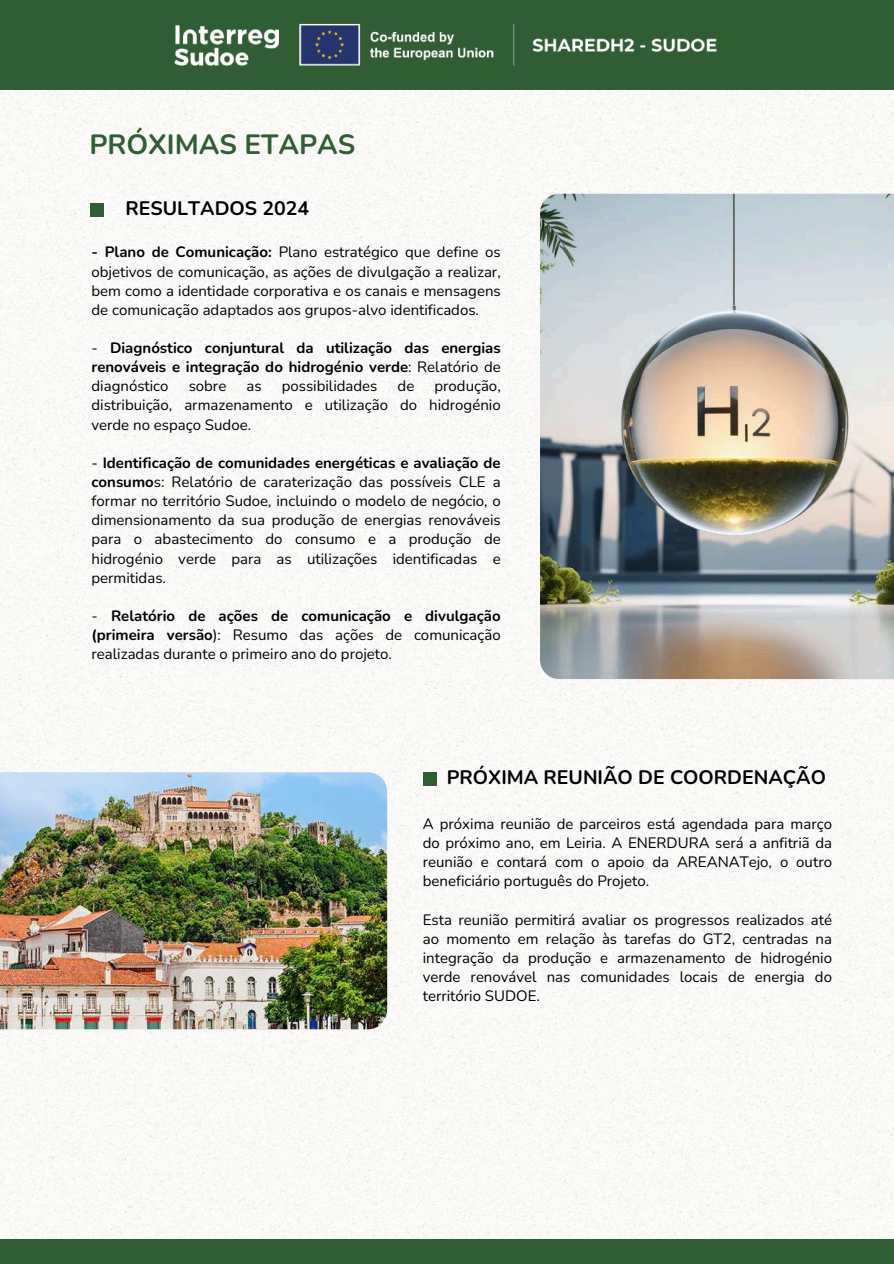
<style>
.page{position:relative;width:894px;height:1264px;background:#fff}
.page>*{position:absolute;margin:0;border:0;box-sizing:border-box;transform-origin:0 0}
.t1{font:700 27.75px "Nunito";color:#315d34}
.t2{font:700 19.5px "Nunito";color:#000}
.t3{font:15px/19.2px "Nunito";color:#000;text-align:justify}
.t4{font:700 15px/19.2px "Nunito";color:#000;text-align:justify}
.s1{font-weight:700}
.s2{font-weight:400}
</style>
<div class="page">
<img style="left:0;top:89px;width:893px;height:1149px">
<div style="left:0;top:0;width:893px;height:89px;background:#315d34"></div>
<div style="left:0;top:1238px;width:893px;height:25px;background:#315d34"></div>
<img style="left:174px;top:23px;width:543px;height:43px">
<img style="left:540px;top:194px;width:353px;height:485px">
<div style="left:90px;top:204px;width:14px;height:13px;background:#315d34"></div>
<div style="left:422px;top:772px;width:14px;height:13px;background:#315d34"></div>
<img style="left:0;top:772px;width:387px;height:257px">
<h1 class="t1" style="left:89px;top:126px;width:267px">PRÓXIMAS ETAPAS</h1>
<h2 class="t2" style="left:125px;top:195px;width:185px">RESULTADOS 2024</h2>
<p class="t3" style="left:91px;top:243px;width:410px"><span class="s1">- Plano de Comunicação:</span> Plano estratégico que define os objetivos de comunicação, as ações de divulgação a realizar, bem como a identidade corporativa e os canais e mensagens de comunicação adaptados aos grupos-alvo identificados.</p>
<p class="t4" style="left:91px;top:338px;width:410px"><span class="s2">-</span> Diagnóstico conjuntural da utilização das energias renováveis e integração do hidrogénio verde<span class="s2">: Relatório de diagnóstico</span></p>
<p class="t3" style="left:91px;top:377px;width:410px;text-indent:343px">produção, distribuição, armazenamento e utilização do hidrogénio verde no espaço Sudoe.</p>
<p class="t3" style="left:91px;top:453px;width:410px">- <span class="s1">Identificação de comunidades energéticas e avaliação de consumo</span>s: Relatório de caraterização das possíveis CLE a formar no território Sudoe, incluindo o modelo de negócio, o dimensionamento da sua produção de energias renováveis para o abastecimento do consumo e a produção de hidrogénio verde para as utilizações identificadas e permitidas.</p>
<p class="t3" style="left:91px;top:606px;width:410px">- <span class="s1">Relatório de ações de comunicação e divulgação (primeira versão</span>): Resumo das ações de comunicação realizadas durante o primeiro ano do projeto.</p>
<p class="t3" style="left:189px;top:377px;width:39px">sobre</p>
<p class="t3" style="left:246px;top:377px;width:17px">as</p>
<p class="t3" style="left:281px;top:377px;width:97px">possibilidades</p>
<p class="t3" style="left:397px;top:377px;width:18px">de</p>
<h2 class="t2" style="left:446px;top:764px;width:380px">PRÓXIMA REUNIÃO DE COORDENAÇÃO</h2>
<p class="t3" style="left:422px;top:814px;width:410px">A próxima reunião de parceiros está agendada para março do próximo ano, em Leiria. A ENERDURA será a anfitriã da reunião e contará com o apoio da AREANATejo, o outro beneficiário português do Projeto.</p>
<p class="t3" style="left:422px;top:910px;width:410px">Esta reunião permitirá avaliar os progressos realizados até ao momento em relação às tarefas do GT2, centradas na integração da produção e armazenamento de hidrogénio verde renovável nas comunidades locais de energia do território SUDOE.</p>
</div>
